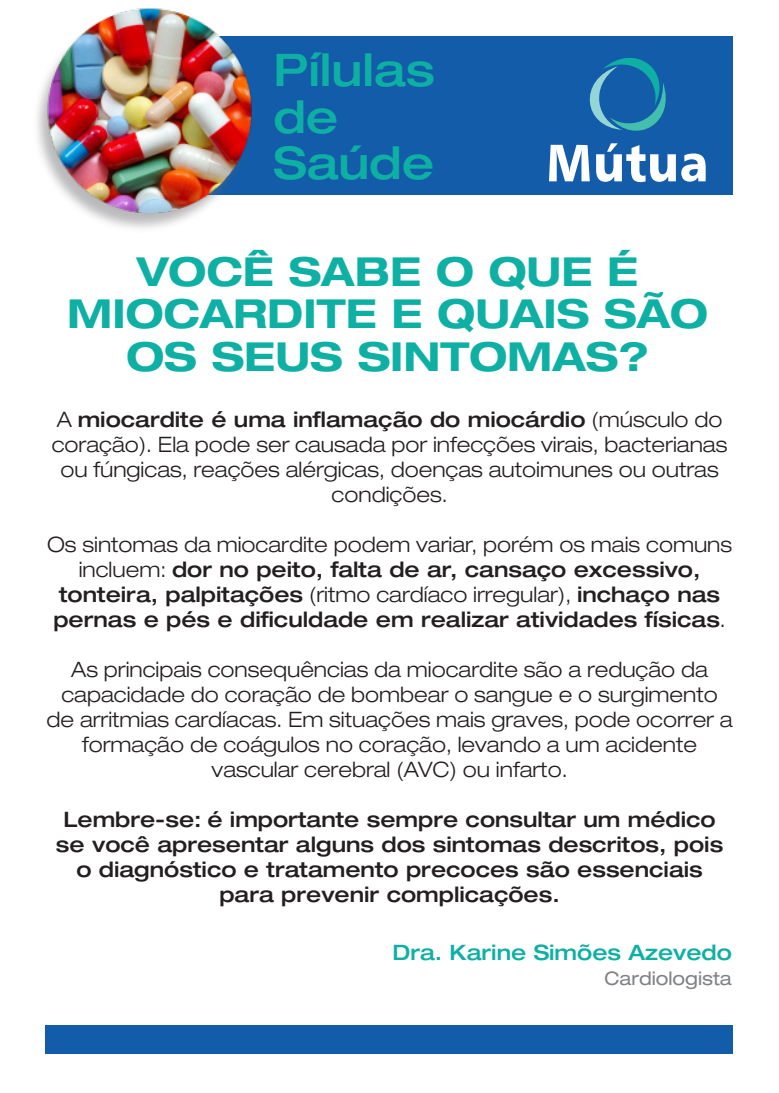
<style>
.page{position:relative;width:779px;height:1093px;background:#fff}
.page>*{position:absolute;margin:0;border:0;box-sizing:border-box;transform-origin:0 0}
.t1{font:500 expanded 45px/46.2px "Helvetica Neue LT Std";color:#0fb0a4}
.t2{font:700 expanded 40px/42.5px "Helvetica Neue LT Std";color:#0fb0a4;text-align:center}
.t3{font:300 expanded 21.25px/25px "Helvetica Neue LT Std";color:#231f20;text-align:center}
.t4{font:500 expanded 21.25px/25px "Helvetica Neue LT Std";color:#231f20;text-align:center}
.t5{font:500 expanded 21.25px "Helvetica Neue LT Std";color:#0fb0a4}
.t6{font:expanded 18.75px "Helvetica Neue LT Std";color:#808285}
.s1{font-weight:500}
.s2{font-weight:300}
</style>
<div class="page">
<div style="left:133px;top:36px;width:600px;height:158px;background:#135ca9"></div>
<img style="left:37px;top:84px;width:251px;height:144px">
<div style="left:45px;top:1025px;width:687px;height:28px;background:#135ca9"></div>
<svg style="left:549px;top:57px;width:156px;height:125px"></svg>
<img style="left:45px;top:8px;width:214px;height:215px">
<h1 class="t1" style="left:273px;top:46px;width:163px">Pílulas de<br>Saúde</h1>
<h2 class="t2" style="left:67px;top:249px;width:642px">VOCÊ SABE O QUE É<br>MIOCARDITE E QUAIS SÃO<br>OS SEUS SINTOMAS?</h2>
<p class="t3" style="left:52px;top:406px;width:677px">A <span class="s1">miocardite é uma inflamação do miocárdio</span> (músculo do coração). Ela pode ser causada por infecções virais, bacterianas ou fúngicas, reações alérgicas, doenças autoimunes ou outras condições.</p>
<p class="t4" style="left:47px;top:531px;width:686px"><span class="s2">Os sintomas da miocardite podem variar, porém os mais comuns incluem:</span> dor no peito, falta de ar, cansaço excessivo, tonteira, palpitações <span class="s2">(ritmo cardíaco irregular),</span> inchaço nas pernas e pés e dificuldade em realizar atividades físicas<span class="s2">.</span></p>
<p class="t3" style="left:47px;top:656px;width:687px">As principais consequências da miocardite são a redução da capacidade do coração de bombear o sangue e o surgimento de arritmias cardíacas. Em situações mais graves, pode ocorrer a formação de coágulos no coração, levando a um acidente vascular cerebral (AVC) ou infarto.</p>
<p class="t4" style="left:56px;top:806px;width:668px">Lembre-se: é importante sempre consultar um médico se você apresentar alguns dos sintomas descritos, pois o diagnóstico e tratamento precoces são essenciais para prevenir complicações.</p>
<p class="t5" style="left:392px;top:939px;width:341px">Dra. Karine Simões Azevedo</p>
<p class="t6" style="left:604px;top:967px;width:129px">Cardiologista</p>
</div>
